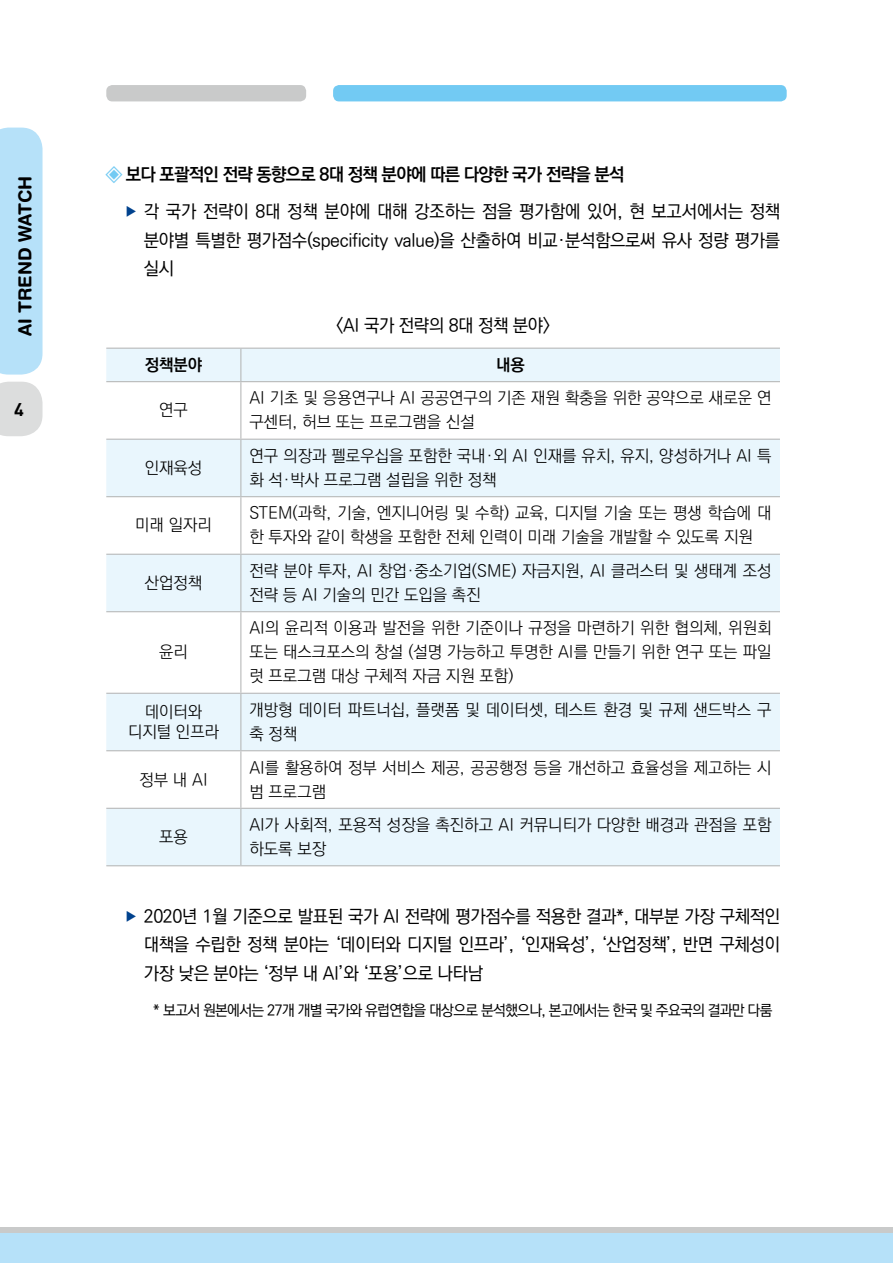
<style>
.page{position:relative;width:893px;height:1263px;background:#fff}
.page>*{position:absolute;margin:0;border:0;box-sizing:border-box;transform-origin:0 0}
.t1{font:500 18px/28.5px "Ko Pub Dotum";letter-spacing:-.02em;color:#000}
.t2{font:700 18px "Helvetica Rounded LT Std";color:#000}
.t3{font:18px "Dinbol";color:#000}
.t4{font:300 16.5px/24px "Ko Pub Dotum";color:#000}
.t5{font:700 16.5px "Ko Pub Dotum";color:#000}
.t6{font:500 15px "Ko Pub Dotum";letter-spacing:-.05em;color:#000}
.s1{font-weight:700;color:#72caf3}
.s2{font-weight:700}
.s3{font-weight:300;font-size:12px;color:#00428e}
</style>
<div class="page">
<div style="left:0;top:128px;width:43px;height:247px;background:#b6e1f9"></div>
<svg style="left:0;top:382px;width:43px;height:54px;background:#dfdfdf"></svg>
<div style="left:0;top:1229px;width:893px;height:34px;background:#b6e1f9"></div>
<div style="left:0;top:1227px;width:893px;height:5px;background:#c9caca"></div>
<div style="left:333px;top:85px;width:454px;height:16px;background:#72caf3;border-radius:6px"></div>
<div style="left:106px;top:85px;width:200px;height:16px;background:#c9caca;border-radius:6px"></div>
<svg style="left:106px;top:349px;width:674px;height:516px;fill:#e9f6fd"></svg>
<hr style="left:106px;top:554px;width:135px;height:1px;background:#b5b6b6">
<hr style="left:240px;top:382px;width:1px;height:57px;background:#b5b6b6">
<hr style="left:106px;top:439px;width:135px;height:1px;background:#b5b6b6">
<hr style="left:241px;top:439px;width:539px;height:1px;background:#b5b6b6">
<hr style="left:240px;top:440px;width:1px;height:56px;background:#b5b6b6">
<hr style="left:106px;top:496px;width:135px;height:1px;background:#b5b6b6">
<hr style="left:241px;top:496px;width:539px;height:1px;background:#b5b6b6">
<hr style="left:240px;top:497px;width:1px;height:57px;background:#b5b6b6">
<hr style="left:241px;top:554px;width:539px;height:1px;background:#b5b6b6">
<hr style="left:240px;top:612px;width:1px;height:81px;background:#b5b6b6">
<hr style="left:240px;top:751px;width:1px;height:57px;background:#b5b6b6">
<hr style="left:240px;top:555px;width:1px;height:56px;background:#b5b6b6">
<hr style="left:106px;top:611px;width:135px;height:1px;background:#b5b6b6">
<hr style="left:241px;top:611px;width:539px;height:1px;background:#b5b6b6">
<hr style="left:106px;top:693px;width:135px;height:1px;background:#b5b6b6">
<hr style="left:241px;top:693px;width:539px;height:1px;background:#b5b6b6">
<hr style="left:240px;top:694px;width:1px;height:56px;background:#b5b6b6">
<hr style="left:106px;top:750px;width:135px;height:1px;background:#b5b6b6">
<hr style="left:241px;top:750px;width:539px;height:1px;background:#b5b6b6">
<hr style="left:106px;top:808px;width:135px;height:1px;background:#b5b6b6">
<hr style="left:241px;top:808px;width:539px;height:1px;background:#b5b6b6">
<hr style="left:240px;top:809px;width:1px;height:56px;background:#b5b6b6">
<hr style="left:106px;top:865px;width:135px;height:1px;background:#b5b6b6">
<hr style="left:241px;top:865px;width:539px;height:1px;background:#b5b6b6">
<hr style="left:106px;top:348px;width:135px;height:1px;background:#b5b6b6">
<hr style="left:241px;top:348px;width:539px;height:1px;background:#b5b6b6">
<hr style="left:240px;top:349px;width:1px;height:32px;background:#b5b6b6">
<hr style="left:106px;top:381px;width:135px;height:1px;background:#b5b6b6">
<hr style="left:241px;top:381px;width:539px;height:1px;background:#b5b6b6">
<p class="t2" style="left:14px;top:336px;width:162px;rotate:-90deg">AI TREND WATCH</p>
<p class="t1" style="left:126px;top:157px;width:656px;line-height:37px;text-indent:-20px"><span class="s1">◈</span> <span class="s2">보다 포괄적인 전략 동향으로 8대 정책 분야에 따른 다양한 국가 전략을 분석<br></span><span class="s3">▶</span> 각 국가 전략이 8대 정책 분야에 대해 강조하는 점을 평가함에 있어, 현 보고서에서는 정책</p>
<p class="t1" style="left:144px;top:226px;width:638px">분야별 특별한 평가점수(specificity value)을 산출하여 비교·분석함으로써 유사 정량 평가를 실시</p>
<p class="t1" style="left:336px;top:312px;width:216px">&lt;AI 국가 전략의 8대 정책 분야&gt;</p>
<p class="t3" style="left:14px;top:397px;width:11px">4</p>
<p class="t5" style="left:145px;top:356px;width:59px">정책분야</p>
<p class="t5" style="left:496px;top:356px;width:30px">내용</p>
<p class="t4" style="left:159px;top:399px;width:30px">연구</p>
<p class="t4" style="left:249px;top:387px;width:524px">AI 기초 및 응용연구나 AI 공공연구의 기존 재원 확충을 위한 공약으로 새로운 연 구센터, 허브 또는 프로그램을 신설</p>
<p class="t4" style="left:145px;top:456px;width:59px">인재육성</p>
<p class="t4" style="left:249px;top:444px;width:524px">연구 의장과 펠로우십을 포함한 국내·외 AI 인재를 유치, 유지, 양성하거나 AI 특 화 석·박사 프로그램 설립을 위한 정책</p>
<p class="t4" style="left:135px;top:514px;width:78px">미래 일자리</p>
<p class="t4" style="left:249px;top:502px;width:524px">STEM(과학, 기술, 엔지니어링 및 수학) 교육, 디지털 기술 또는 평생 학습에 대 한 투자와 같이 학생을 포함한 전체 인력이 미래 기술을 개발할 수 있도록 지원</p>
<p class="t4" style="left:145px;top:571px;width:59px">산업정책</p>
<p class="t4" style="left:159px;top:641px;width:30px">윤리</p>
<p class="t4" style="left:249px;top:560px;width:524px">전략 분야 투자, AI 창업·중소기업(SME) 자금지원, AI 클러스터 및 생태계 조성 전략 등 AI 기술의 민간 도입을 촉진</p>
<p class="t4" style="left:249px;top:617px;width:524px;text-align:justify">AI의 윤리적 이용과 발전을 위한 기준이나 규정을 마련하기 위한 협의체, 위원회 또는 태스크포스의 창설 (설명 가능하고 투명한 AI를 만들기 위한 연구 또는 파일 럿 프로그램 대상 구체적 자금 지원 포함)</p>
<p class="t4" style="left:128px;top:703px;width:93px;line-height:19.8px;text-align:center">데이터와 디지털 인프라</p>
<p class="t4" style="left:249px;top:699px;width:524px">개방형 데이터 파트너십, 플랫폼 및 데이터셋, 테스트 환경 및 규제 샌드박스 구 축 정책</p>
<p class="t4" style="left:139px;top:768px;width:70px">정부 내 AI</p>
<p class="t4" style="left:249px;top:756px;width:524px">AI를 활용하여 정부 서비스 제공, 공공행정 등을 개선하고 효율성을 제고하는 시 범 프로그램</p>
<p class="t4" style="left:159px;top:826px;width:30px">포용</p>
<p class="t4" style="left:249px;top:814px;width:524px">AI가 사회적, 포용적 성장을 촉진하고 AI 커뮤니티가 다양한 배경과 관점을 포함 하도록 보장</p>
<p class="t1" style="left:144px;top:903px;width:638px;text-align:justify;text-indent:-18px"><span class="s3">▶</span> 2020년 1월 기준으로 발표된 국가 AI 전략에 평가점수를 적용한 결과*, 대부분 가장 구체적인 대책을 수립한 정책 분야는 ‘데이터와 디지털 인프라’, ‘인재육성’, ‘산업정책’, 반면 구체성이 가장 낮은 분야는 ‘정부 내 AI’와 ‘포용’으로 나타남</p>
<p class="t6" style="left:153px;top:1003px;width:621px">* 보고서 원본에서는 27개 개별 국가와 유럽연합을 대상으로 분석했으나, 본고에서는 한국 및 주요국의 결과만 다룸</p>
</div>
